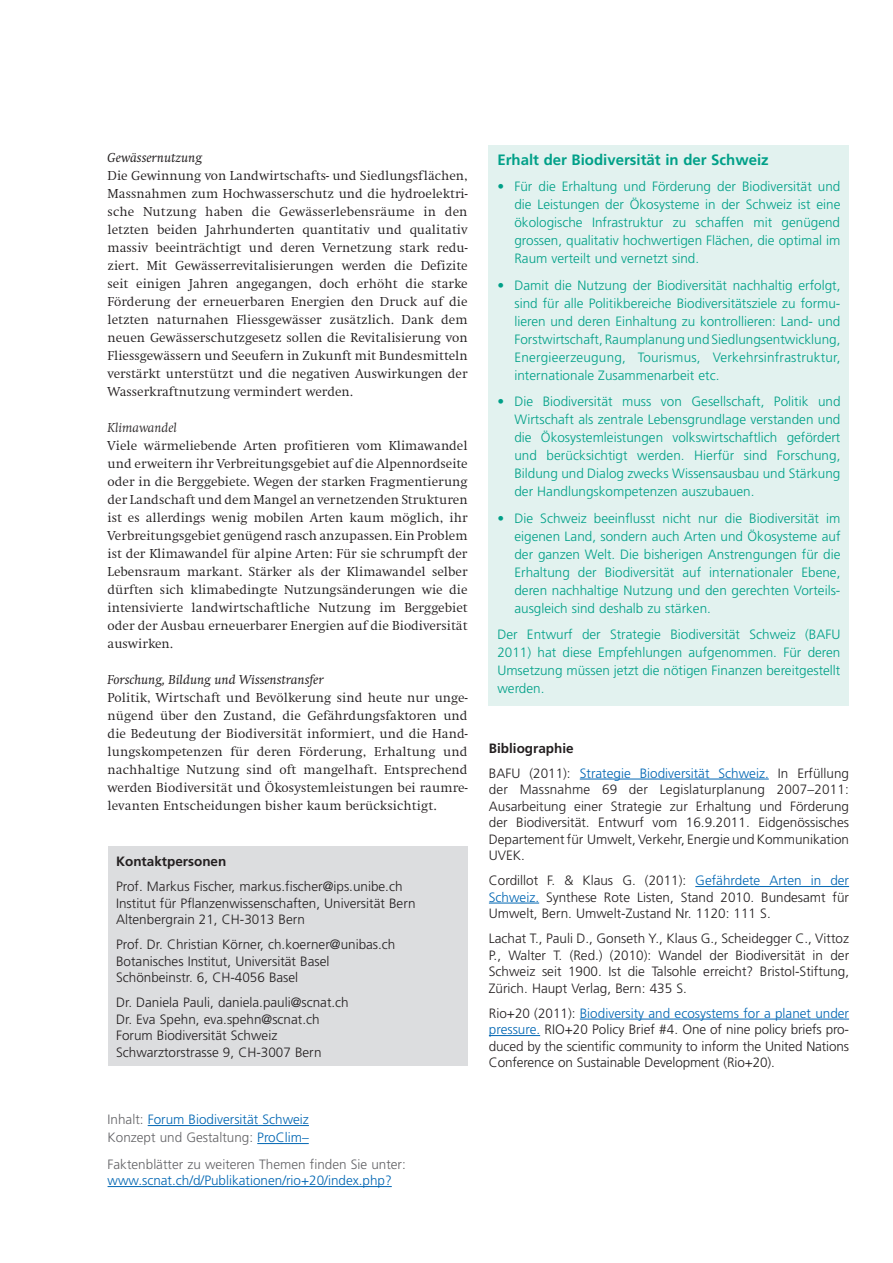
<style>
.page{position:relative;width:893px;height:1263px;background:#fff}
.page>*{position:absolute;margin:0;border:0;box-sizing:border-box;transform-origin:0 0}
.t1{font:700 15px "Frutiger";color:#00a088}
.t2{font:300 13.5px/18px "Swift";color:#231f20}
.t3{font:300 13.5px/18px "Frutiger";color:#00a088;text-align:justify}
.t4{font:300 13.5px/16.5px "Frutiger";color:#231f20}
.t5{font:300 13.5px/25px "Frutiger";color:#0166b3}
.s1{font-weight:400;font-style:italic}
.s2{font-style:italic}
.s3{font-weight:700}
.s4{color:#636366}
.s5{font-weight:700;color:#231f20}
.s6{color:#231f20}
.s7{color:#0166b3}
</style>
<div class="page">
<div style="left:108px;top:846px;width:359px;height:219px;background:#dcdddf"></div>
<div style="left:489px;top:145px;width:360px;height:560px;background:#e2f2ef"></div>
<hr style="left:580px;top:779px;width:189px;height:1px;background:#0166b3">
<hr style="left:695px;top:886px;width:154px;height:1px;background:#0166b3">
<hr style="left:489px;top:903px;width:50px;height:1px;background:#0166b3">
<hr style="left:580px;top:1019px;width:269px;height:1px;background:#0166b3">
<hr style="left:489px;top:1035px;width:51px;height:1px;background:#0166b3">
<hr style="left:148px;top:1125px;width:161px;height:1px;background:#0166b3">
<hr style="left:257px;top:1143px;width:52px;height:1px;background:#0166b3">
<hr style="left:108px;top:1186px;width:284px;height:1px;background:#0166b3">
<p class="t2" style="left:108px;top:149px;width:362px"><span class="s1">Gewässernutzung<br></span>Die Gewinnung von Landwirtschafts- und Siedlungsflächen, Massnahmen zum Hochwasserschutz und die hydroelektri&shy;sche Nutzung haben die Gewässerlebensräume in den letzten beiden Jahrhunderten quantitativ und qualitativ massiv beeinträchtigt und deren Vernetzung stark redu&shy;ziert. Mit Gewässerrevitalisierungen werden die Defizite seit einigen Jahren angegangen, doch erhöht die starke Förderung der erneuerbaren Energien den Druck auf die letzten naturnahen Fliessgewässer zusätzlich. Dank dem neuen Gewässerschutzgesetz sollen die Revitalisierung von Fliessgewässern und Seeufern in Zukunft mit Bundesmitteln verstärkt unterstützt und die negativen Auswirkungen der Wasserkraftnutzung vermindert werden.</p>
<p class="t2" style="left:108px;top:419px;width:362px"><span class="s2">Klimawandel<br></span>Viele wärmeliebende Arten profitieren vom Klimawandel und erweitern ihr Verbreitungsgebiet auf die Alpennordseite oder in die Berggebiete. Wegen der starken Fragmentierung der Landschaft und dem Mangel an vernetzenden Strukturen ist es allerdings wenig mobilen Arten kaum möglich, ihr Verbreitungsgebiet genügend rasch anzupassen. Ein Problem ist der Klimawandel für alpine Arten: Für sie schrumpft der Lebensraum markant. Stärker als der Klimawandel selber dürften sich klimabedingte Nutzungsänderungen wie die intensivierte landwirtschaftliche Nutzung im Berggebiet oder der Ausbau erneuerbarer Energien auf die Biodiversität auswirken.</p>
<p class="t2" style="left:108px;top:671px;width:362px"><span class="s1">Forschung, Bildung und Wissenstransfer<br></span>Politik, Wirtschaft und Bevölkerung sind heute nur unge&shy;nügend über den Zustand, die Gefährdungsfaktoren und die Bedeutung der Biodiversität informiert, und die Hand&shy;lungskompetenzen für deren Förderung, Erhaltung und nachhaltige Nutzung sind oft mangelhaft. Entsprechend werden Biodiversität und Ökosystemleistungen bei raumre&shy;levanten Entscheidungen bisher kaum berücksichtigt.</p>
<p class="t4" style="left:116px;top:849px;width:288px;line-height:25px"><span class="s3">Kontaktpersonen<br></span>Prof. Markus Fischer, markus.fischer@ips.unibe.ch</p>
<p class="t4" style="left:116px;top:894px;width:301px">Institut für Pflanzenwissenschaften, Universität Bern<br>Altenbergrain 21, CH-3013 Bern</p>
<p class="t4" style="left:116px;top:936px;width:281px">Prof. Dr. Christian Körner, ch.koerner@unibas.ch<br>Botanisches Institut, Universität Basel<br>Schönbeinstr. 6, CH-4056 Basel</p>
<p class="t4" style="left:116px;top:994px;width:234px">Dr. Daniela Pauli, daniela.pauli@scnat.ch Dr. Eva Spehn, eva.spehn@scnat.ch Forum Biodiversität Schweiz Schwarztorstrasse 9, CH-3007 Bern</p>
<p class="t5" style="left:108px;top:1110px;width:203px;line-height:18px"><span class="s4">Inhalt:</span> Forum Biodiversität Schweiz<br><span class="s4">Konzept und Gestaltung:</span> ProClim–</p>
<p class="t5" style="left:108px;top:1156px;width:300px;line-height:16.5px"><span class="s4">Faktenblätter zu weiteren Themen finden Sie unter: </span>www.scnat.ch/d/Publikationen/rio+20/index.php?</p>
<p class="t1" style="left:497px;top:151px;width:273px">Erhalt der Biodiversität in der Schweiz</p>
<p class="t3" style="left:514px;top:178px;width:328px;text-indent:-17px">• Für die Erhaltung und Förderung der Biodiversität und die Leistungen der Ökosysteme in der Schweiz ist eine ökologische Infrastruktur zu schaffen mit genügend grossen, qualitativ hochwertigen Flächen, die optimal im Raum verteilt und vernetzt sind.</p>
<p class="t3" style="left:514px;top:276px;width:328px;text-indent:-17px">• Damit die Nutzung der Biodiversität nachhaltig erfolgt, sind für alle Politikbereiche Biodiversitätsziele zu formu&shy;lieren und deren Einhaltung zu kontrollieren: Land- und Forstwirtschaft, Raumplanung und Siedlungsentwicklung, Energieerzeugung, Tourismus, Verkehrsinfrastruktur, internationale Zusammenarbeit etc.</p>
<p class="t3" style="left:514px;top:393px;width:328px;text-indent:-17px">• Die Biodiversität muss von Gesellschaft, Politik und Wirtschaft als zentrale Lebensgrundlage verstanden und die Ökosystemleistungen volkswirtschaftlich gefördert und berücksichtigt werden. Hierfür sind Forschung, Bildung und Dialog zwecks Wissensausbau und Stärkung der Handlungskompetenzen auszubauen.</p>
<p class="t3" style="left:514px;top:509px;width:328px;text-indent:-17px">• Die Schweiz beeinflusst nicht nur die Biodiversität im eigenen Land, sondern auch Arten und Ökosysteme auf der ganzen Welt. Die bisherigen Anstrengungen für die Erhaltung der Biodiversität auf internationaler Ebene, deren nachhaltige Nutzung und den gerechten Vorteils&shy;ausgleich sind deshalb zu stärken.</p>
<p class="t3" style="left:497px;top:625px;width:345px">Der Entwurf der Strategie Biodiversität Schweiz (BAFU 2011) hat diese Empfehlungen aufgenommen. Für deren Umsetzung müssen jetzt die nötigen Finanzen bereitgestellt werden.</p>
<p class="t5" style="left:489px;top:735px;width:362px"><span class="s5">Bibliographie<br></span><span class="s6">BAFU (2011):</span> Strategie Biodiversität Schweiz. <span class="s6">In Erfüllung</span></p>
<p class="t4" style="left:489px;top:781px;width:362px;text-align:justify">der Massnahme 69 der Legislaturplanung 2007–2011:<br>Ausarbeitung einer Strategie zur Erhaltung und Förderung der Biodiversität. Entwurf vom 16.9.2011. Eidgenössisches Departement für Umwelt, Verkehr, Energie und Kommunikation UVEK.</p>
<p class="t4" style="left:489px;top:872px;width:362px;text-align:justify">Cordillot F. &amp; Klaus G. (2011): <span class="s7">Gefährdete Arten in der Schweiz.</span> Synthese Rote Listen, Stand 2010. Bundesamt für Umwelt, Bern. Umwelt-Zustand Nr. 1120: 111 S.</p>
<p class="t4" style="left:489px;top:930px;width:362px;text-align:justify">Lachat T., Pauli D., Gonseth Y., Klaus G., Scheidegger C., Vittoz P., Walter T. (Red.) (2010): Wandel der Biodiversität in der Schweiz seit 1900. Ist die Talsohle erreicht? Bristol-Stiftung, Zürich. Haupt Verlag, Bern: 435 S.</p>
<p class="t4" style="left:489px;top:1005px;width:362px;text-align:justify">Rio+20 (2011): <span class="s7">Biodiversity and ecosystems for a planet under pressure.</span> RIO+20 Policy Brief #4. One of nine policy briefs pro&shy;duced by the scientific community to inform the United Nations Conference on Sustainable Development (Rio+20).</p>
</div>
